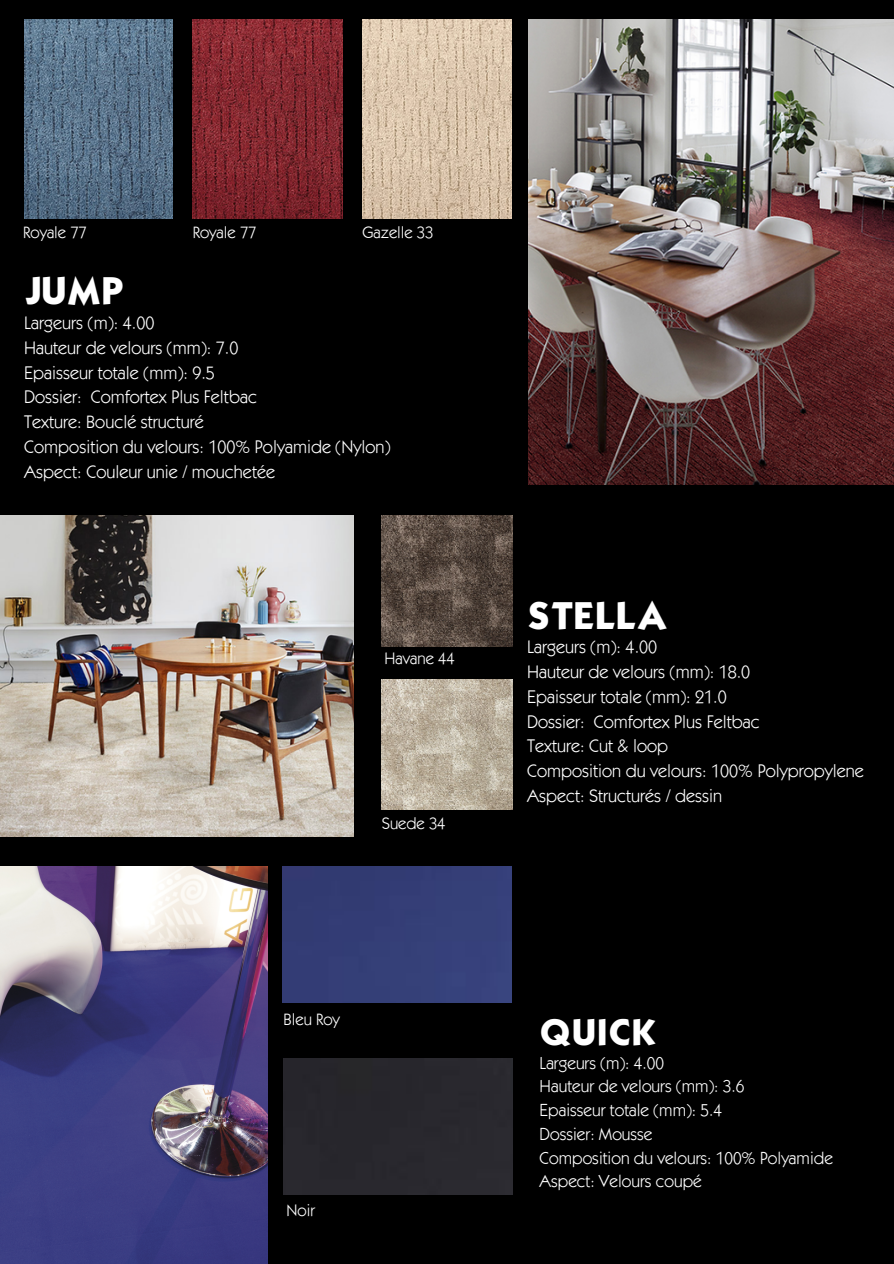
<style>
.page{position:relative;width:894px;height:1264px;background:#fff}
.page>*{position:absolute;margin:0;border:0;box-sizing:border-box;transform-origin:0 0}
.t1{font:700 33px "Kabel";color:#fff}
.t2{font:700 31.5px "Kabel";color:#fff}
.t3{font:18px/24.8px "ITC Kabel Std";color:#fff}
.t4{font:17.25px/23.7px "ITC Kabel Std";color:#fff}
.t5{font:16.5px "ITC Kabel Std";color:#fff}
</style>
<div class="page">
<div style="left:0;top:0;width:893px;height:1263px;background:#000"></div>
<img style="left:24px;top:19px;width:149px;height:200px">
<img style="left:362px;top:19px;width:149px;height:200px">
<img style="left:193px;top:19px;width:149px;height:200px">
<img style="left:528px;top:19px;width:365px;height:465px">
<img style="left:381px;top:515px;width:131px;height:131px">
<img style="left:381px;top:679px;width:131px;height:130px">
<img style="left:0;top:515px;width:353px;height:321px">
<img style="left:0;top:866px;width:268px;height:397px">
<div style="left:282px;top:866px;width:229px;height:136px;background:#343e77"></div>
<div style="left:283px;top:1058px;width:229px;height:136px;background:#29282e"></div>
<p class="t5" style="left:23px;top:226px;width:65px">Royale 77</p>
<h1 class="t5" style="left:193px;top:226px;width:65px">Royale 77</h1>
<h1 class="t5" style="left:362px;top:226px;width:72px">Gazelle 33</h1>
<h1 class="t1" style="left:24px;top:267px;width:101px">JUMP</h1>
<h1 class="t3" style="left:24px;top:313px;width:367px">Largeurs (m): 4.00<br>Hauteur de velours (mm): 7.0<br>Epaisseur totale (mm): 9.5<br>Dossier: Comfortex Plus Feltbac<br>Texture: Bouclé structuré<br>Composition du velours: 100% Polyamide (Nylon)<br>Aspect: Couleur unie / mouchetée</h1>
<p class="t5" style="left:384px;top:652px;width:72px">Havane 44</p>
<h1 class="t5" style="left:381px;top:816px;width:65px">Suede 34</h1>
<p class="t1" style="left:527px;top:591px;width:142px">STELLA</p>
<p class="t3" style="left:527px;top:637px;width:338px">Largeurs (m): 4.00<br>Hauteur de velours (mm): 18.0<br>Epaisseur totale (mm): 21.0<br>Dossier: Comfortex Plus Feltbac<br>Texture: Cut &amp; loop<br>Composition du velours: 100% Polypropylene<br>Aspect: Structurés / dessin</p>
<h1 class="t5" style="left:283px;top:1012px;width:58px">Bleu Roy</h1>
<h1 class="t5" style="left:286px;top:1204px;width:30px">Noir</h1>
<p class="t2" style="left:539px;top:1009px;width:118px">QUICK</p>
<p class="t4" style="left:539px;top:1053px;width:295px">Largeurs (m): 4.00<br>Hauteur de velours (mm): 3.6<br>Epaisseur totale (mm): 5.4<br>Dossier: Mousse<br>Composition du velours: 100% Polyamide<br>Aspect: Velours coupé</p>
</div>
